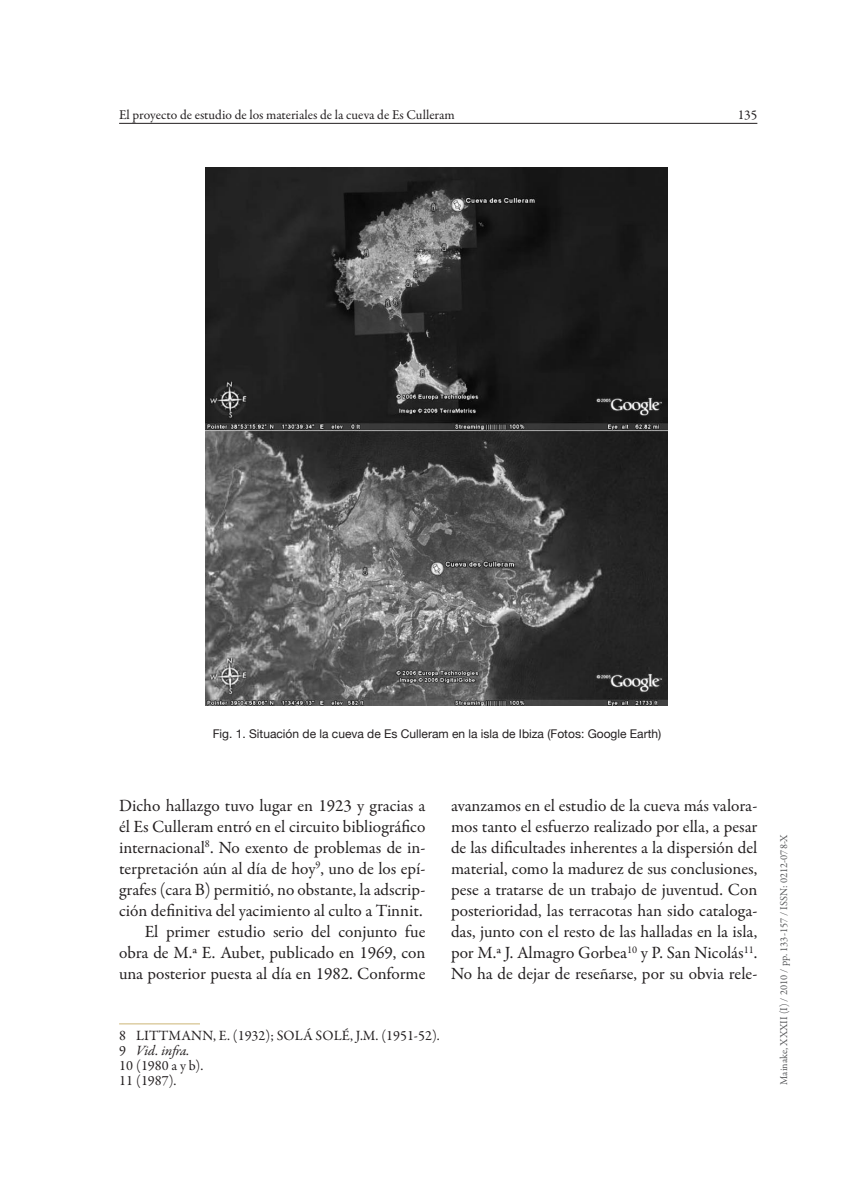
<style>
.page{position:relative;width:851px;height:1191px;background:#fff}
.page>*{position:absolute;margin:0;border:0;box-sizing:border-box;transform-origin:0 0}
.t1{font:17.25px/21px "Garamond Premr Pro";color:#231f20;text-align:justify}
.t2{font:14.25px/15px "Garamond Premr Pro";color:#231f20}
.t3{font:13.5px "Garamond Premr Pro";color:#231f20}
.t4{font:12px "Helvetica Neue";color:#231f20}
.t5{font:10.5px "Garamond Premr Pro";color:#57585a}
.s1{font-style:italic}
</style>
<div class="page">
<hr style="left:119px;top:123px;width:638px;height:1px;background:#231f20">
<img style="left:205px;top:167px;width:462px;height:538px">
<hr style="left:119px;top:1023px;width:81px;height:1px;background:#ccb576">
<p class="t3" style="left:119px;top:107px;width:337px">El proyecto de estudio de los materiales de la cueva de Es Culleram</p>
<p class="t3" style="left:737px;top:107px;width:21px">135</p>
<p class="t4" style="left:213px;top:727px;width:450px">Fig. 1. Situación de la cueva de Es Culleram en la isla de Ibiza (Fotos: Google Earth)</p>
<p class="t1" style="left:119px;top:795px;width:308px;text-align:right">Dicho hallazgo tuvo lugar en 1923 y gracias a él Es Culleram entró en el circuito bibliográfico internacional<sup>8</sup>. No exento de problemas de in&shy;terpretación aún al día de hoy<sup>9</sup>, uno de los epí&shy;grafes (cara B) permitió, no obstante, la adscrip&shy;ción definitiva del yacimiento al culto a Tinnit.<br>El primer estudio serio del conjunto fue obra de M.ª E. Aubet, publicado en 1969, con una posterior puesta al día en 1982. Conforme</p>
<p class="t1" style="left:451px;top:795px;width:308px">avanzamos en el estudio de la cueva más valora&shy;mos tanto el esfuerzo realizado por ella, a pesar de las dificultades inherentes a la dispersión del material, como la madurez de sus conclusiones, pese a tratarse de un trabajo de juventud. Con posterioridad, las terracotas han sido cataloga&shy;das, junto con el resto de las halladas en la isla, por M.ª J. Almagro Gorbea<sup>10</sup> y P. San Nicolás<sup>11</sup>.<br>No ha de dejar de reseñarse, por su obvia rele-</p>
<p class="t2" style="left:119px;top:1028px;width:322px">8 LITTMANN, E. (1932); SOLÁ SOLÉ, J.M. (1951-52).<br>9 <span class="s1">Vid. infra.<br></span>10 (1980 a y b).<br>11 (1987).</p>
<p class="t5" style="left:777px;top:1084px;width:252px;rotate:-90deg">Mainake, XXXII (I) / 2010 / pp. 133-157 / ISSN: 0212-078-X</p>
</div>
